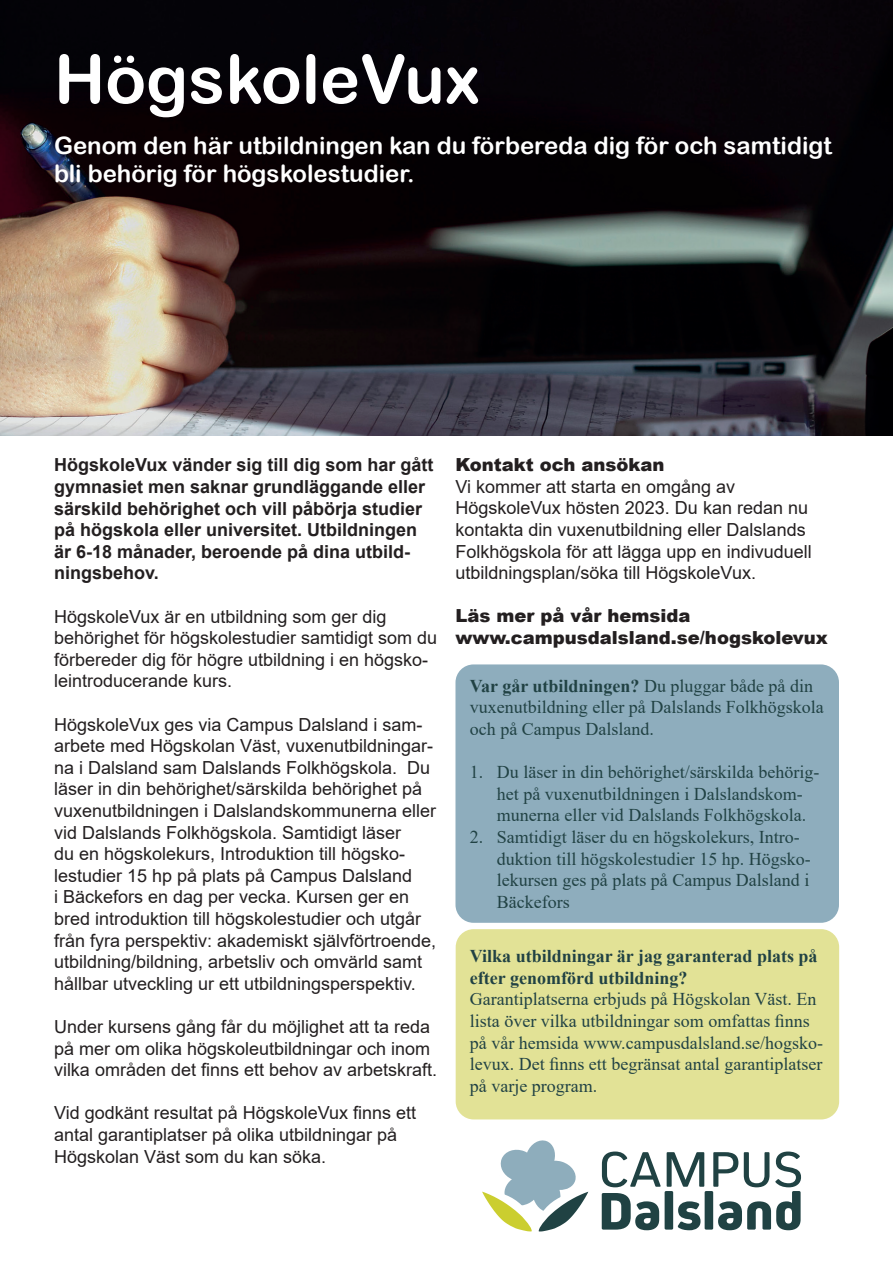
<style>
.page{position:relative;width:893px;height:1263px;background:#fff}
.page>*{position:absolute;margin:0;border:0;box-sizing:border-box;transform-origin:0 0}
.t1{font:67.5px "Arial Rounded MT Bold";color:#fff}
.t2{font:24px/28.8px "Arial Rounded MT Bold";color:#fff}
.t3{font:18px/21.6px "Arial";color:#231f20}
.t4{font:18px/21.6px "Times New Roman";color:#214244}
.t5{font:700 18px/21.6px "Arial";color:#231f20}
.t6{font:900 18px/21.6px "Arial";color:#231f20}
.t7{font:700 18px/21.6px "Times New Roman";color:#214244}
.s1{font-weight:700}
</style>
<div class="page">
<img style="left:0;top:0;width:893px;height:436px">
<svg style="left:602px;top:1151px;width:59px;height:36px"></svg>
<svg style="left:667px;top:1152px;width:37px;height:35px"></svg>
<svg style="left:602px;top:1193px;width:57px;height:37px"></svg>
<div style="left:665px;top:1191px;width:8px;height:38px;background:#204243;border-radius:2px"></div>
<svg style="left:678px;top:1201px;width:22px;height:29px"></svg>
<div style="left:705px;top:1191px;width:8px;height:38px;background:#204243;border-radius:2px"></div>
<svg style="left:713px;top:1151px;width:88px;height:79px"></svg>
<svg style="left:482px;top:1140px;width:106px;height:91px"></svg>
<div style="left:455px;top:664px;width:384px;height:259px;background:#8eadbd;border-radius:18px"></div>
<div style="left:456px;top:929px;width:383px;height:190px;background:#e2e296;border-radius:18px"></div>
<h1 class="t1" style="left:54px;top:39px;width:427px">HögskoleVux</h1>
<h2 class="t2" style="left:54px;top:130px;width:780px">Genom den här utbildningen kan du förbereda dig för och samtidigt bli behörig för högskolestudier.</h2>
<p class="t5" style="left:54px;top:454px;width:381px">HögskoleVux vänder sig till dig som har gått gymnasiet men saknar grundläggande eller särskild behörighet och vill påbörja studier på högskola eller universitet. Utbildningen är 6-18 månader, beroende på dina utbild&shy;ningsbehov.</p>
<p class="t3" style="left:54px;top:605px;width:385px">HögskoleVux är en utbildning som ger dig behörighet för högskolestudier samtidigt som du förbereder dig för högre utbildning i en högsko&shy;leintroducerande kurs.</p>
<p class="t3" style="left:54px;top:713px;width:384px">HögskoleVux ges via Campus Dalsland i sam&shy;arbete med Högskolan Väst, vuxenutbildningar&shy;na i Dalsland sam Dalslands Folkhögskola. Du läser in din behörighet/särskilda behörighet på vuxenutbildningen i Dalslandskommunerna eller vid Dalslands Folkhögskola. Samtidigt läser<br>du en högskolekurs, Introduktion till högsko&shy;lestudier 15 hp på plats på Campus Dalsland<br>i Bäckefors en dag per vecka. Kursen ger en bred introduktion till högskolestudier och utgår från fyra perspektiv: akademiskt självförtroende, utbildning/bildning, arbetsliv och omvärld samt hållbar utveckling ur ett utbildningsperspektiv.</p>
<p class="t3" style="left:54px;top:1016px;width:385px">Under kursens gång får du möjlighet att ta reda på mer om olika högskoleutbildningar och inom vilka områden det finns ett behov av arbetskraft.</p>
<p class="t3" style="left:54px;top:1102px;width:364px">Vid godkänt resultat på HögskoleVux finns ett antal garantiplatser på olika utbildningar på<br>Högskolan Väst som du kan söka.</p>
<p class="t6" style="left:455px;top:453px;width:211px">Kontakt och ansökan</p>
<p class="t3" style="left:455px;top:475px;width:358px">Vi kommer att starta en omgång av HögskoleVux hösten 2023. Du kan redan nu kontakta din vuxenutbildning eller Dalslands Folkhögskola för att lägga upp en indivuduell utbildningsplan/söka till HögskoleVux.</p>
<p class="t6" style="left:455px;top:604px;width:374px">Läs mer på vår hemsida www.campusdalsland.se/hogskolevux</p>
<p class="t4" style="left:470px;top:674px;width:355px"><span class="s1">Var går utbildningen?</span> Du pluggar både på din vuxenutbildning eller på Dalslands Folkhögskola och på Campus Dalsland.</p>
<p class="t4" style="left:497px;top:761px;width:324px;text-indent:-27px">1. Du läser in din behörighet/särskilda behörig&shy;het på vuxenutbildningen i Dalslandskom&shy;munerna eller vid Dalslands Folkhögskola.</p>
<p class="t4" style="left:497px;top:826px;width:315px;text-indent:-27px">2. Samtidigt läser du en högskolekurs, Intro&shy;duktion till högskolestudier 15 hp. Högsko&shy;lekursen ges på plats på Campus Dalsland i Bäckefors</p>
<p class="t7" style="left:470px;top:945px;width:349px">Vilka utbildningar är jag garanterad plats på efter genomförd utbildning?</p>
<p class="t4" style="left:470px;top:988px;width:355px">Garantiplatserna erbjuds på Högskolan Väst. En lista över vilka utbildningar som omfattas finns på vår hemsida www.campusdalsland.se/hogsko&shy;levux. Det finns ett begränsat antal garantiplatser på varje program.</p>
</div>
